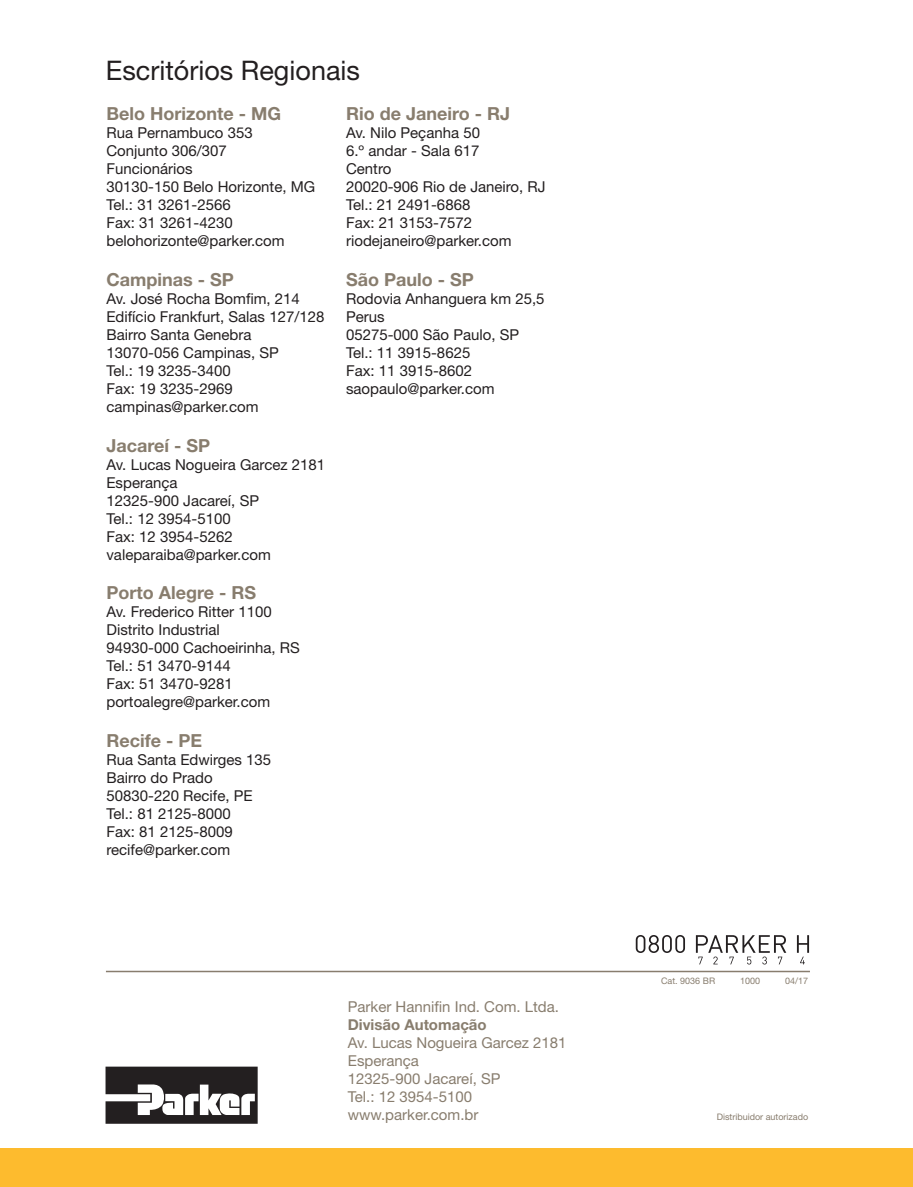
<style>
.page{position:relative;width:913px;height:1187px;background:#fff}
.page>*{position:absolute;margin:0;border:0;box-sizing:border-box;transform-origin:0 0}
.t1{font:27px "Helvetica Neue LT Std";color:#231f20}
.t2{font:700 18px "Helvetica Neue LT Std";color:#887d6e}
.t3{font:15px/18px "Helvetica Neue LT Std";color:#231f20}
.t4{font:15px/18px "Helvetica Neue LT Std";color:#887d6e}
.t5{font:9px "Helvetica Neue LT Std";color:#887d6e}
.s1{font-weight:700}
</style>
<div class="page">
<div style="left:0;top:1148px;width:913px;height:39px;background:#fdbb2e"></div>
<hr style="left:106px;top:971px;width:704px;height:1px;background:#887d6e">
<svg style="left:635px;top:935px;width:174px;height:29px"></svg>
<svg style="left:105px;top:1067px;width:153px;height:57px"></svg>
<p class="t1" style="left:106px;top:54px;width:255px">Escritórios Regionais</p>
<p class="t2" style="left:106px;top:103px;width:176px">Belo Horizonte - MG</p>
<p class="t3" style="left:106px;top:124px;width:210px">Rua Pernambuco 353<br>Conjunto 306/307<br>Funcionários<br>30130-150 Belo Horizonte, MG<br>Tel.: 31 3261-2566<br>Fax: 31 3261-4230 belohorizonte@parker.com</p>
<p class="t2" style="left:106px;top:268px;width:129px">Campinas - SP</p>
<p class="t3" style="left:106px;top:289px;width:219px">Av. José Rocha Bomfim, 214<br>Edifício Frankfurt, Salas 127/128<br>Bairro Santa Genebra<br>13070-056 Campinas, SP<br>Tel.: 19 3235-3400<br>Fax: 19 3235-2969 campinas@parker.com</p>
<p class="t2" style="left:106px;top:434px;width:105px">Jacareí - SP</p>
<p class="t3" style="left:106px;top:455px;width:220px">Av. Lucas Nogueira Garcez 2181<br>Esperança<br>12325-900 Jacareí, SP<br>Tel.: 12 3954-5100<br>Fax: 12 3954-5262 valeparaiba@parker.com</p>
<p class="t2" style="left:106px;top:582px;width:151px">Porto Alegre - RS</p>
<p class="t3" style="left:106px;top:603px;width:195px">Av. Frederico Ritter 1100<br>Distrito Industrial<br>94930-000 Cachoeirinha, RS<br>Tel.: 51 3470-9144<br>Fax: 51 3470-9281 portoalegre@parker.com</p>
<p class="t2" style="left:106px;top:729px;width:97px">Recife - PE</p>
<p class="t3" style="left:106px;top:750px;width:166px">Rua Santa Edwirges 135<br>Bairro do Prado<br>50830-220 Recife, PE<br>Tel.: 81 2125-8000<br>Fax: 81 2125-8009 recife@parker.com</p>
<p class="t2" style="left:346px;top:103px;width:165px">Rio de Janeiro - RJ</p>
<p class="t3" style="left:346px;top:124px;width:201px">Av. Nilo Peçanha 50<br>6.º andar - Sala 617<br>Centro<br>20020-906 Rio de Janeiro, RJ<br>Tel.: 21 2491-6868<br>Fax: 21 3153-7572 riodejaneiro@parker.com</p>
<p class="t2" style="left:346px;top:268px;width:129px">São Paulo - SP</p>
<p class="t3" style="left:346px;top:289px;width:200px">Rodovia Anhanguera km 25,5<br>Perus<br>05275-000 São Paulo, SP<br>Tel.: 11 3915-8625<br>Fax: 11 3915-8602 saopaulo@parker.com</p>
<p class="t4" style="left:348px;top:998px;width:220px">Parker Hannifin Ind. Com. Ltda.<br><span class="s1">Divisão Automação<br></span>Av. Lucas Nogueira Garcez 2181<br>Esperança<br>12325-900 Jacareí, SP<br>Tel.: 12 3954-5100 www.parker.com.br</p>
<p class="t5" style="left:661px;top:976px;width:56px">Cat. 9036 BR</p>
<p class="t5" style="left:740px;top:976px;width:22px">1000</p>
<p class="t5" style="left:785px;top:976px;width:25px">04/17</p>
<p class="t5" style="left:716px;top:1112px;width:93px">Distribuidor autorizado</p>
</div>
